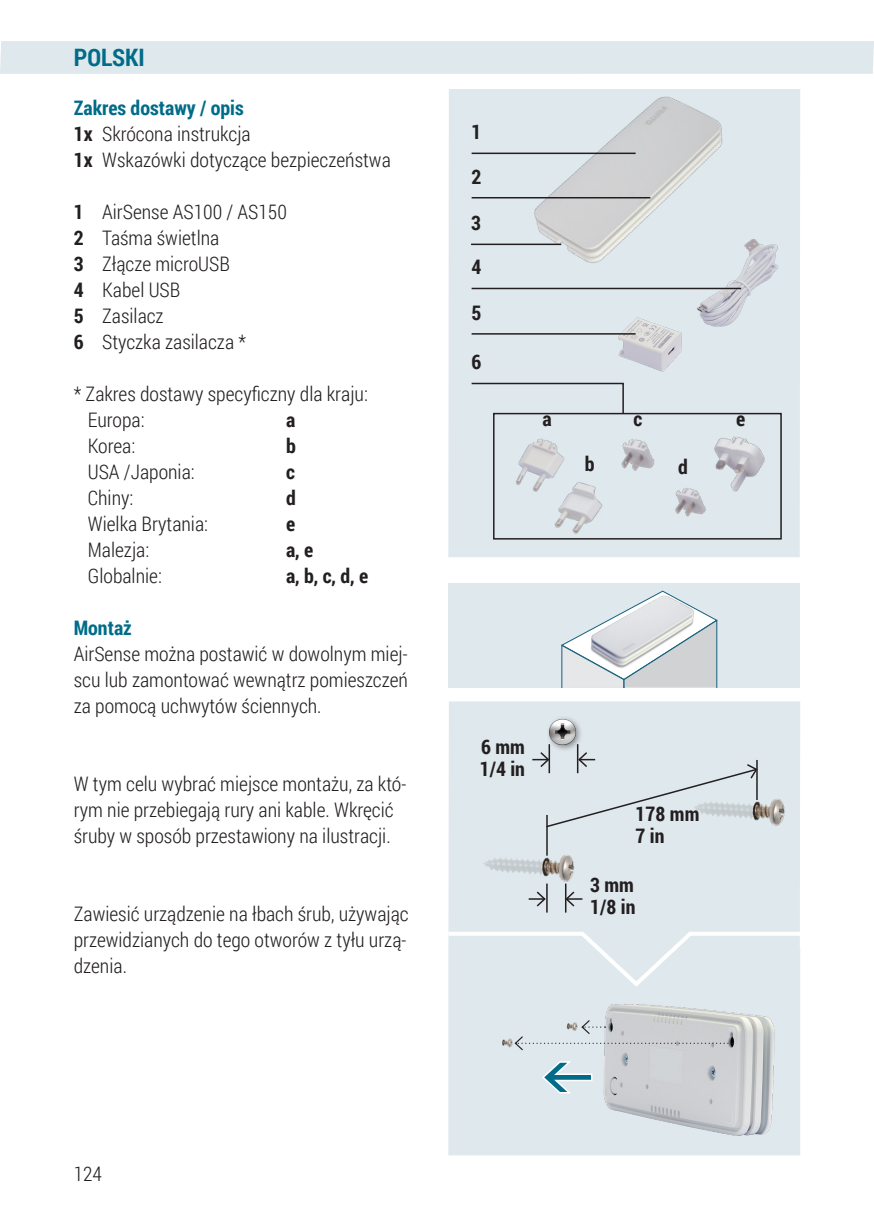
<style>
.page{position:relative;width:874px;height:1225px;background:#fff}
.page>*{position:absolute;margin:0;border:0;box-sizing:border-box;transform-origin:0 0}
.t1{font:700 24px "Roboto Condensed";color:#006c89}
.t2{font:300 20px/26px "Roboto Condensed";color:#231f20}
.t3{font:700 20px/22px "Roboto Condensed";color:#231f20}
.t4{font:700 20px "Roboto Condensed";color:#006c89}
.s1{font-weight:700;color:#006c89}
.s2{font-weight:700}
</style>
<div class="page">
<div style="left:0;top:41px;width:873px;height:33px;background:#dfe8ed"></div>
<div style="left:448px;top:89px;width:351px;height:468px;background:#dfe8ed"></div>
<div style="left:493px;top:413px;width:288px;height:126px;border:2px solid #231f20"></div>
<img style="left:697px;top:240px;width:82px;height:87px">
<img style="left:618px;top:317px;width:64px;height:55px">
<img style="left:516px;top:55px;width:225px;height:254px">
<img style="left:516px;top:438px;width:49px;height:54px">
<img style="left:691px;top:413px;width:91px;height:88px">
<img style="left:633px;top:459px;width:97px;height:81px">
<img style="left:547px;top:472px;width:56px;height:62px">
<img style="left:591px;top:412px;width:96px;height:88px">
<hr style="left:471px;top:153px;width:164px;height:1px;background:#231f20">
<hr style="left:471px;top:197px;width:179px;height:1px;background:#231f20">
<hr style="left:471px;top:244px;width:90px;height:1px;background:#231f20">
<hr style="left:471px;top:288px;width:269px;height:1px;background:#231f20">
<hr style="left:471px;top:333px;width:164px;height:2px;background:#231f20">
<svg style="left:471px;top:382px;width:153px;height:33px"></svg>
<div style="left:448px;top:583px;width:351px;height:104px;background:#dfe8ed"></div>
<svg style="left:561px;top:612px;width:156px;height:75px"></svg>
<img style="left:589px;top:590px;width:113px;height:85px">
<div style="left:448px;top:701px;width:351px;height:454px;background:#dfe8ed"></div>
<img style="left:495px;top:1013px;width:280px;height:131px">
<svg style="left:513px;top:1018px;width:219px;height:33px;background:#ced3d6"></svg>
<div style="left:471px;top:786px;width:329px;height:227px;background:#dfe8ed"></div>
<svg style="left:566px;top:890px;width:16px;height:18px"></svg>
<hr style="left:546px;top:815px;width:1px;height:40px;background:#231f20">
<svg style="left:528px;top:883px;width:19px;height:29px"></svg>
<hr style="left:564px;top:883px;width:2px;height:29px;background:#231f20">
<svg style="left:532px;top:744px;width:226px;height:84px;background:#d7e0e4"></svg>
<hr style="left:576px;top:744px;width:2px;height:29px;background:#231f20">
<div style="left:545px;top:714px;width:38px;height:39px;background:#231f20;opacity:.5"></div>
<img style="left:549px;top:719px;width:26px;height:26px">
<svg style="left:540px;top:1060px;width:53px;height:34px;background:#b2d0d9"></svg>
<svg style="left:448px;top:929px;width:352px;height:60px;background:#e1e9ee"></svg>
<p class="t1" style="left:74px;top:41px;width:73px">POLSKI</p>
<p class="t2" style="left:74px;top:94px;width:318px"><span class="s1">Zakres dostawy / opis<br></span><span class="s2">1x</span> Skrócona instrukcja<br><span class="s2">1x</span> Wskazówki dotyczące bezpieczeństwa</p>
<p class="t2" style="left:74px;top:198px;width:214px"><span class="s2">1</span> AirSense AS100 / AS150<br><span class="s2">2</span> Taśma świetlna<br><span class="s2">3</span> Złącze microUSB<br><span class="s2">4</span> Kabel USB<br><span class="s2">5</span> Zasilacz<br><span class="s2">6</span> Styczka zasilacza *</p>
<p class="t2" style="left:88px;top:380px;width:281px;text-indent:-14px">* Zakres dostawy specyficzny dla kraju:<br>Europa:</p>
<p class="t3" style="left:286px;top:408px;width:11px">a</p>
<p class="t2" style="left:88px;top:432px;width:49px">Korea:</p>
<p class="t3" style="left:286px;top:434px;width:11px">b</p>
<p class="t2" style="left:88px;top:458px;width:108px">USA /Japonia:</p>
<p class="t3" style="left:286px;top:460px;width:10px">c</p>
<p class="t2" style="left:88px;top:484px;width:47px">Chiny:</p>
<p class="t3" style="left:286px;top:486px;width:11px">d</p>
<p class="t2" style="left:88px;top:510px;width:122px">Wielka Brytania:</p>
<p class="t3" style="left:286px;top:512px;width:11px">e</p>
<p class="t2" style="left:88px;top:536px;width:63px">Malezja:</p>
<p class="t3" style="left:286px;top:538px;width:29px">a, e</p>
<p class="t2" style="left:88px;top:562px;width:76px">Globalnie:</p>
<p class="t3" style="left:286px;top:564px;width:84px">a, b, c, d, e</p>
<p class="t4" style="left:74px;top:614px;width:60px">Montaż</p>
<p class="t2" style="left:74px;top:640px;width:335px;text-align:justify">AirSense można postawić w dowolnym miej&shy;scu lub zamontować wewnątrz pomieszczeń za pomocą uchwytów ściennych.</p>
<p class="t2" style="left:74px;top:770px;width:334px">W tym celu wybrać miejsce montażu, za któ&shy;rym nie przebiegają rury ani kable. Wkręcić śruby w sposób przestawiony na ilustracji.</p>
<p class="t2" style="left:74px;top:900px;width:336px;text-align:justify">Zawiesić urządzenie na łbach śrub, używając przewidzianych do tego otworów z tyłu urzą&shy;dzenia.</p>
<p class="t3" style="left:471px;top:120px;width:11px">1</p>
<p class="t3" style="left:471px;top:165px;width:11px">2</p>
<p class="t3" style="left:471px;top:211px;width:11px">3</p>
<p class="t3" style="left:471px;top:255px;width:11px">4</p>
<p class="t3" style="left:471px;top:301px;width:11px">5</p>
<p class="t3" style="left:471px;top:350px;width:11px">6</p>
<p class="t3" style="left:633px;top:407px;width:10px">c</p>
<p class="t3" style="left:542px;top:407px;width:11px">a</p>
<p class="t3" style="left:735px;top:407px;width:11px">e</p>
<p class="t3" style="left:584px;top:452px;width:11px">b</p>
<p class="t3" style="left:677px;top:455px;width:11px">d</p>
<p class="t3" style="left:479px;top:735px;width:47px">6 mm<br>1/4 in</p>
<p class="t3" style="left:635px;top:802px;width:65px">178 mm<br>7 in</p>
<p class="t3" style="left:590px;top:873px;width:47px">3 mm<br>1/8 in</p>
<p class="t2" style="left:74px;top:1160px;width:30px">124</p>
</div>
